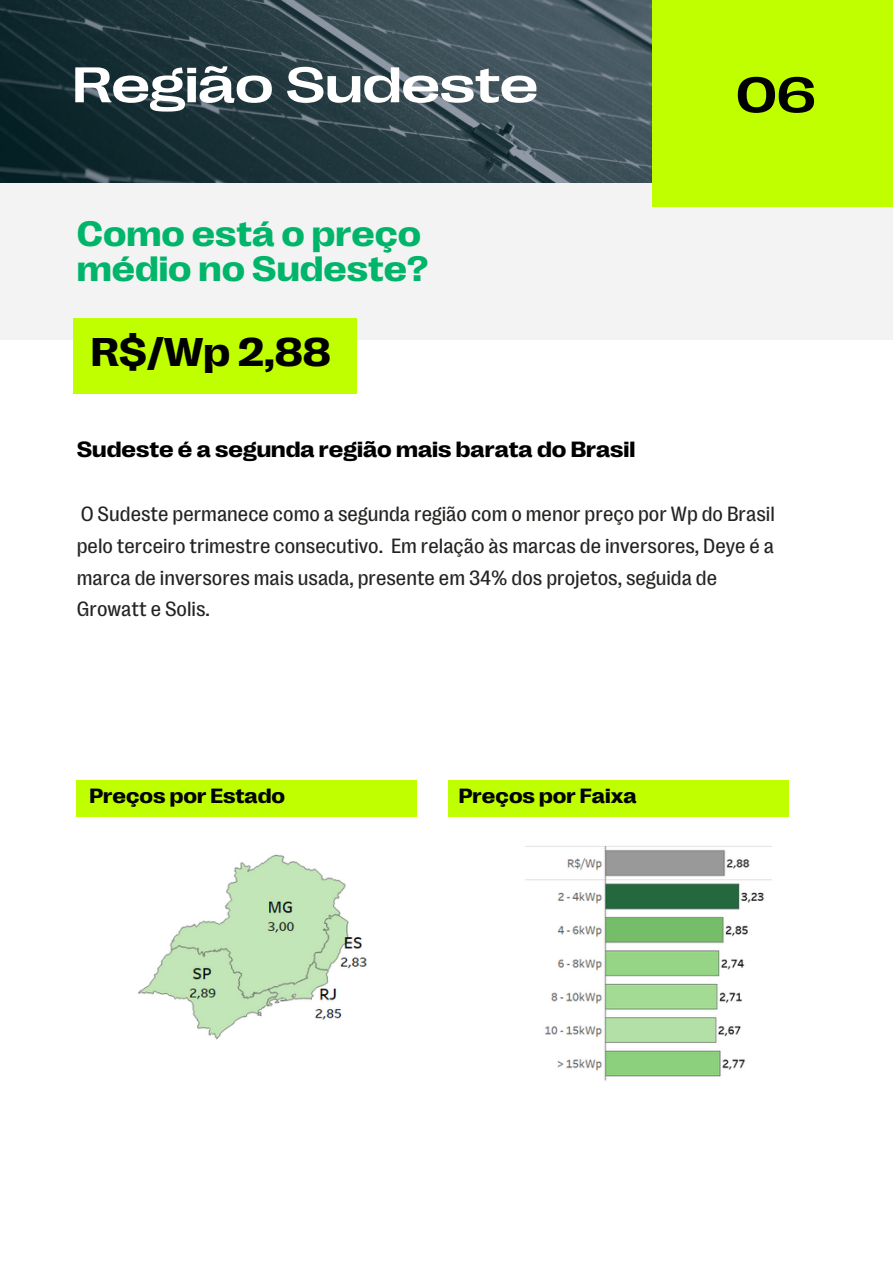
<style>
.page{position:relative;width:893px;height:1264px;background:#fff}
.page>*{position:absolute;margin:0;border:0;box-sizing:border-box;transform-origin:0 0}
.t1{font:500 51px "Right Grotesk Spatial";color:#fff}
.t2{font:500 51px "Right Grotesk Spatial";color:#000}
.t3{font:700 expanded 40.95px "Right Grotesk";color:#000}
.t4{font:700 expanded 36px/34.8px "Right Grotesk";color:#00b569}
.t5{font:700 expanded 22.5px "Right Grotesk";color:#000}
.t6{font:21px/31.5px "Right Grotesk";color:#232321}
.t7{font:700 expanded 21px "Right Grotesk";color:#000}
</style>
<div class="page">
<div style="left:0;top:170px;width:892px;height:169px;background:#f3f3f3"></div>
<div style="left:73px;top:318px;width:283px;height:75px;background:#bfff00"></div>
<img style="left:0;top:0;width:652px;height:182px">
<div style="left:652px;top:0;width:240px;height:206px;background:#bfff00"></div>
<div style="left:77px;top:780px;width:340px;height:36px;background:#bfff00"></div>
<div style="left:448px;top:780px;width:340px;height:36px;background:#bfff00"></div>
<img style="left:138px;top:854px;width:229px;height:186px">
<img style="left:525px;top:846px;width:246px;height:235px">
<p class="t1" style="left:73px;top:67px;width:467px">Região Sudeste</p>
<p class="t4" style="left:77px;top:219px;width:353px">Como está o preço médio no Sudeste?</p>
<p class="t3" style="left:91px;top:338px;width:242px">R$/Wp 2,88</p>
<p class="t5" style="left:77px;top:441px;width:560px">Sudeste é a segunda região mais barata do Brasil</p>
<p class="t2" style="left:736px;top:77px;width:81px">06</p>
<p class="t6" style="left:77px;top:500px;width:699px">O Sudeste permanece como a segunda região com o menor preço por Wp do Brasil pelo terceiro trimestre consecutivo. Em relação às marcas de inversores, Deye é a marca de inversores mais usada, presente em 34% dos projetos, seguida de Growatt e Solis.</p>
<p class="t7" style="left:89px;top:788px;width:197px">Preços por Estado</p>
<p class="t7" style="left:458px;top:788px;width:179px">Preços por Faixa</p>
</div>
